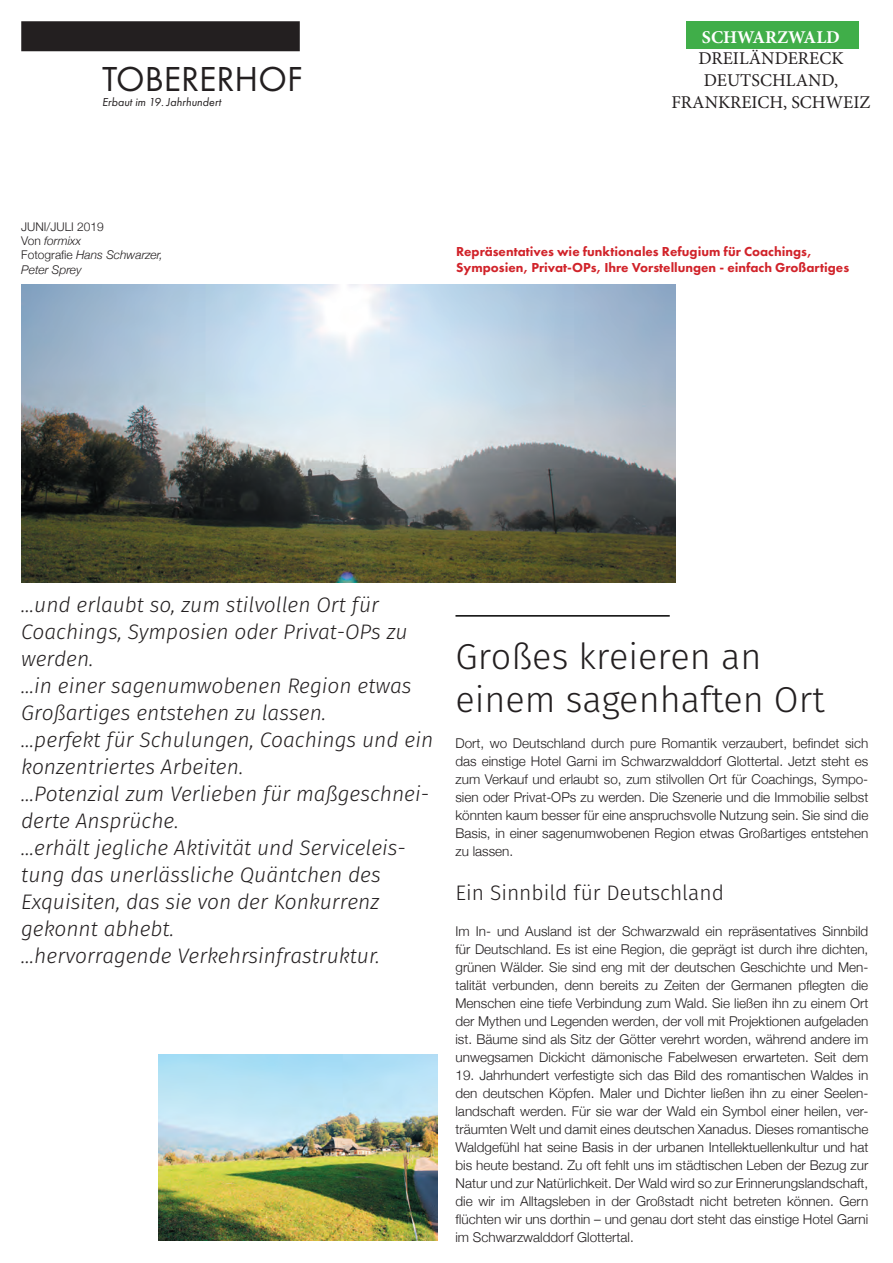
<style>
.page{position:relative;width:893px;height:1263px;background:#fff}
.page>*{position:absolute;margin:0;border:0;box-sizing:border-box;transform-origin:0 0}
.t1{font:300 36px/43.2px "Fira Sans";color:#231f20}
.t2{font:36px "Futura PT";color:#231f20}
.t3{font:italic 300 21px/27px "Fira Sans";color:#231f20}
.t4{font:300 21px "Fira Sans";color:#231f20}
.t5{font:18px/21.6px "Minion Pro";color:#231f20;text-align:center}
.t6{font:700 18px "Minion Pro";color:#fff}
.t7{font:300 13.5px/18px "Helvetica Neue";color:#231f20;text-align:justify}
.t8{font:800 13.5px/16.2px "Futura PT";color:#d1232a}
.t9{font:italic 300 12px/14.4px "Helvetica Neue";color:#231f20}
.t10{font:italic 12px "Futura PT";color:#231f20}
.s1{font-style:normal}
</style>
<div class="page">
<div style="left:21px;top:21px;width:279px;height:30px;background:#231f20"></div>
<img style="left:21px;top:285px;width:654px;height:297px">
<div style="left:686px;top:21px;width:173px;height:28px;background:#40ae49"></div>
<img style="left:158px;top:1054px;width:279px;height:187px">
<hr style="left:455px;top:615px;width:215px;height:2px;background:#000">
<h1 class="t2" style="left:102px;top:58px;width:202px">TOBERERHOF</h1>
<p class="t10" style="left:102px;top:95px;width:121px">Erbaut im 19. Jahrhundert</p>
<p class="t9" style="left:21px;top:218px;width:143px"><span class="s1">JUNI/JULI 2019<br>Von</span> formixx<br><span class="s1">Fotografie</span> Hans Schwarzer,<br>Peter Sprey</p>
<h3 class="t6" style="left:702px;top:24px;width:140px">SCHWARZWALD</h3>
<h3 class="t5" style="left:671px;top:48px;width:200px">DREILÄNDERECK<br>DEUTSCHLAND,<br>FRANKREICH, SCHWEIZ</h3>
<p class="t8" style="left:456px;top:243px;width:395px">Repräsentatives wie funktionales Refugium für Coachings,<br>Symposien, Privat-OPs, Ihre Vorstellungen - einfach Großartiges</p>
<p class="t3" style="left:21px;top:591px;width:413px">...und erlaubt so, zum stilvollen Ort für Coachings, Symposien oder Privat-OPs zu werden.<br>...in einer sagenumwobenen Region etwas Großartiges entstehen zu lassen.<br>...perfekt für Schulungen, Coachings und ein konzentriertes Arbeiten.<br>...Potenzial zum Verlieben für maßgeschnei&shy;derte Ansprüche.<br>...erhält jegliche Aktivität und Serviceleis&shy;tung das unerlässliche Quäntchen des Exquisiten, das sie von der Konkurrenz gekonnt abhebt.<br>...hervorragende Verkehrsinfrastruktur.</p>
<h1 class="t1" style="left:455px;top:635px;width:371px">Großes kreieren an einem sagenhaften Ort</h1>
<p class="t7" style="left:455px;top:733px;width:414px">Dort, wo Deutschland durch pure Romantik verzaubert, befindet sich das einstige Hotel Garni im Schwarzwalddorf Glottertal. Jetzt steht es zum Verkauf und erlaubt so, zum stilvollen Ort für Coachings, Sympo&shy;sien oder Privat-OPs zu werden. Die Szenerie und die Immobilie selbst könnten kaum besser für eine anspruchsvolle Nutzung sein. Sie sind die Basis, in einer sagenumwobenen Region etwas Großartiges entstehen zu lassen.</p>
<h2 class="t4" style="left:455px;top:877px;width:270px">Ein Sinnbild für Deutschland</h2>
<p class="t7" style="left:455px;top:921px;width:414px">Im In- und Ausland ist der Schwarzwald ein repräsentatives Sinnbild für Deutschland. Es ist eine Region, die geprägt ist durch ihre dichten, grünen Wälder. Sie sind eng mit der deutschen Geschichte und Men&shy;talität verbunden, denn bereits zu Zeiten der Germanen pflegten die Menschen eine tiefe Verbindung zum Wald. Sie ließen ihn zu einem Ort der Mythen und Legenden werden, der voll mit Projektionen aufgeladen ist. Bäume sind als Sitz der Götter verehrt worden, während andere im unwegsamen Dickicht dämonische Fabelwesen erwarteten. Seit dem</p>
<p class="t7" style="left:455px;top:1065px;width:414px">19. Jahrhundert verfestigte sich das Bild des romantischen Waldes in den deutschen Köpfen. Maler und Dichter ließen ihn zu einer Seelen&shy;landschaft werden. Für sie war der Wald ein Symbol einer heilen, ver&shy;träumten Welt und damit eines deutschen Xanadus. Dieses romantische Waldgefühl hat seine Basis in der urbanen Intellektuellenkultur und hat bis heute bestand. Zu oft fehlt uns im städtischen Leben der Bezug zur Natur und zur Natürlichkeit. Der Wald wird so zur Erinnerungslandschaft, die wir im Alltagsleben in der Großstadt nicht betreten können. Gern flüchten wir uns dorthin – und genau dort steht das einstige Hotel Garni im Schwarzwalddorf Glottertal.</p>
</div>
